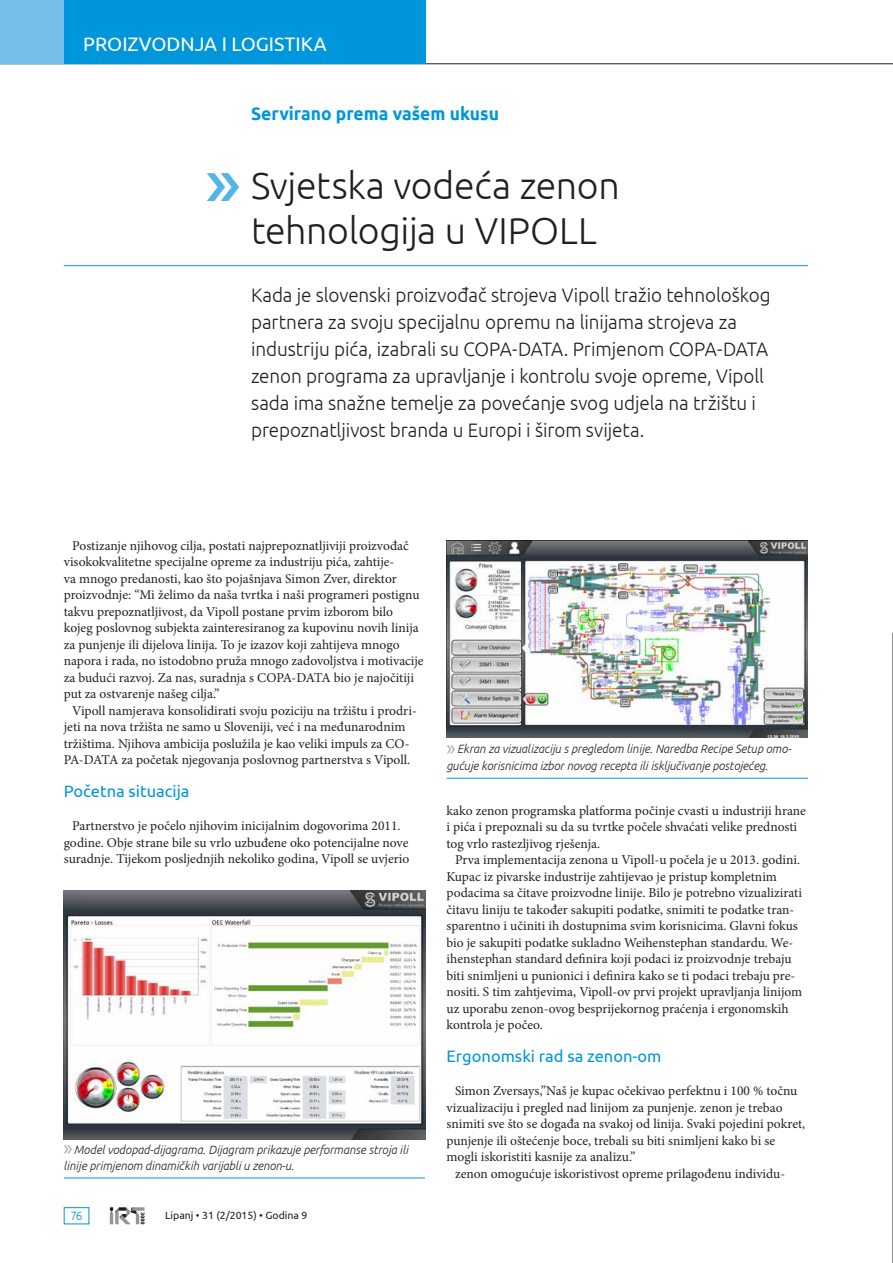
<style>
.page{position:relative;width:893px;height:1263px;background:#fff}
.page>*{position:absolute;margin:0;border:0;box-sizing:border-box;transform-origin:0 0}
.t1{font:300 37.5px/45px "Ubuntu";letter-spacing:-.01em;color:#231f20}
.t2{font:300 19.5px/27px "Ubuntu";letter-spacing:-.005em;color:#231f20}
.t3{font:19.5px "Ubuntu";color:#fff}
.t4{font:700 18px "Ubuntu";color:#0096db}
.t5{font:16.5px "Ubuntu";color:#0096db}
.t6{font:13.5px/16.5px "Minion Pro";color:#231f20}
.t7{font:italic 300 12px/16.5px "Ubuntu";color:#231f20}
.t8{font:300 12px "Ubuntu";color:#0096db}
.t9{font:10.5px "Ubuntu";color:#231f20}
.s1{font-family:"Myriad Pro";font-weight:400;font-style:normal;font-size:22.5px;color:#a8a9ad}
</style>
<div class="page">
<svg style="left:110px;top:1207px;width:35px;height:17px"></svg>
<hr style="left:0;top:63px;width:893px;height:1px;background:#231f20">
<div style="left:64px;top:1207px;width:25px;height:17px;border:1px solid #0096db"></div>
<div style="left:0;top:0;width:64px;height:64px;background:#73bfea"></div>
<div style="left:64px;top:0;width:361px;height:64px;background:#0096db"></div>
<hr style="left:64px;top:265px;width:744px;height:1px;background:#0096db">
<img style="left:64px;top:891px;width:361px;height:249px">
<img style="left:446px;top:540px;width:362px;height:198px">
<svg style="left:892px;top:633px;width:1px;height:630px"></svg>
<hr style="left:446px;top:778px;width:362px;height:1px;background:#0096db">
<hr style="left:64px;top:1178px;width:361px;height:1px;background:#0096db">
<h2 class="t3" style="left:83px;top:32px;width:245px">PROIZVODNJA I LOGISTIKA</h2>
<h3 class="t4" style="left:251px;top:103px;width:249px">Servirano prema vašem ukusu</h3>
<h1 class="t1" style="left:251px;top:162px;width:370px">Svjetska vodeća zenon tehnologija u VIPOLL</h1>
<p class="t2" style="left:251px;top:281px;width:521px">Kada je slovenski proizvođač strojeva Vipoll tražio tehnološkog partnera za svoju specijalnu opremu na linijama strojeva za industriju pića, izabrali su COPA-DATA. Primjenom COPA-DATA zenon programa za upravljanje i kontrolu svoje opreme, Vipoll sada ima snažne temelje za povećanje svog udjela na tržištu i prepoznatljivost branda u Europi i širom svijeta.</p>
<p class="t6" style="left:64px;top:537px;width:361px;text-indent:9px">Postizanje njihovog cilja, postati najprepoznatljiviji proizvođač visokokvalitetne specijalne opreme za industriju pića, zahtije-<br>va mnogo predanosti, kao što pojašnjava Simon Zver, direktor proizvodnje: “Mi želimo da naša tvrtka i naši programeri postignu takvu prepoznatljivost, da Vipoll postane prvim izborom bilo kojeg poslovnog subjekta zainteresiranog za kupovinu novih linija za punjenje ili dijelova linija. To je izazov koji zahtijeva mnogo napora i rada, no istodobno pruža mnogo zadovoljstva i motivacije za budući razvoj. Za nas, suradnja s COPA-DATA bio je najočitiji put za ostvarenje našeg cilja.”</p>
<p class="t6" style="left:64px;top:702px;width:355px;text-indent:9px">Vipoll namjerava konsolidirati svoju poziciju na tržištu i prodri&shy;jeti na nova tržišta ne samo u Sloveniji, već i na međunarodnim tržištima. Njihova ambicija poslužila je kao veliki impuls za CO-PA-DATA za početak njegovanja poslovnog partnerstva s Vipoll.</p>
<p class="t5" style="left:64px;top:781px;width:127px">Početna situacija</p>
<p class="t6" style="left:64px;top:818px;width:347px;text-align:center">Partnerstvo je počelo njihovim inicijalnim dogovorima 2011. godine. Obje strane bile su vrlo uzbuđene oko potencijalne nove suradnje. Tijekom posljednjih nekoliko godina, Vipoll se uvjerio</p>
<p class="t7" style="left:63px;top:1141px;width:346px"><span class="s1">»</span>Model vodopad-dijagrama. Dijagram prikazuje performanse stroja ili linije primjenom dinamičkih varijabli u zenon-u.</p>
<p class="t8" style="left:70px;top:1208px;width:14px">76</p>
<p class="t9" style="left:165px;top:1209px;width:144px">Lipanj • 31 (2/2015) • Godina 9</p>
<p class="t7" style="left:446px;top:741px;width:346px"><span class="s1">»</span>Ekran za vizualizaciju s pregledom linije. Naredba Recipe Setup omo&shy;gućuje korisnicima izbor novog recepta ili isključivanje postojećeg.</p>
<p class="t6" style="left:446px;top:802px;width:361px">kako zenon programska platforma počinje cvasti u industriji hrane i pića i prepoznali su da su tvrtke počele shvaćati velike prednosti tog vrlo rastezljivog rješenja.</p>
<p class="t6" style="left:446px;top:852px;width:357px;text-indent:9px">Prva implementacija zenona u Vipoll-u počela je u 2013. godini.<br>Kupac iz pivarske industrije zahtijevao je pristup kompletnim podacima sa čitave proizvodne linije. Bilo je potrebno vizualizirati čitavu liniju te također sakupiti podatke, snimiti te podatke tran&shy;sparentno i učiniti ih dostupnima svim korisnicima. Glavni fokus bio je sakupiti podatke sukladno Weihenstephan standardu. We&shy;ihenstephan standard definira koji podaci iz proizvodnje trebaju biti snimljeni u punionici i definira kako se ti podaci trebaju pre&shy;nositi. S tim zahtjevima, Vipoll-ov prvi projekt upravljanja linijom uz uporabu zenon-ovog besprijekornog praćenja i ergonomskih kontrola je počeo.</p>
<p class="t5" style="left:446px;top:1046px;width:216px">Ergonomski rad sa zenon-om</p>
<p class="t6" style="left:446px;top:1083px;width:360px;text-indent:9px">Simon Zversays,”Naš je kupac očekivao perfektnu i 100 % točnu vizualizaciju i pregled nad linijom za punjenje. zenon je trebao snimiti sve što se događa na svakoj od linija. Svaki pojedini pokret, punjenje ili oštećenje boce, trebali su biti snimljeni kako bi se mogli iskoristiti kasnije za analizu.”</p>
<p class="t6" style="left:455px;top:1165px;width:332px">zenon omogućuje iskoristivost opreme prilagođenu individu-</p>
</div>
